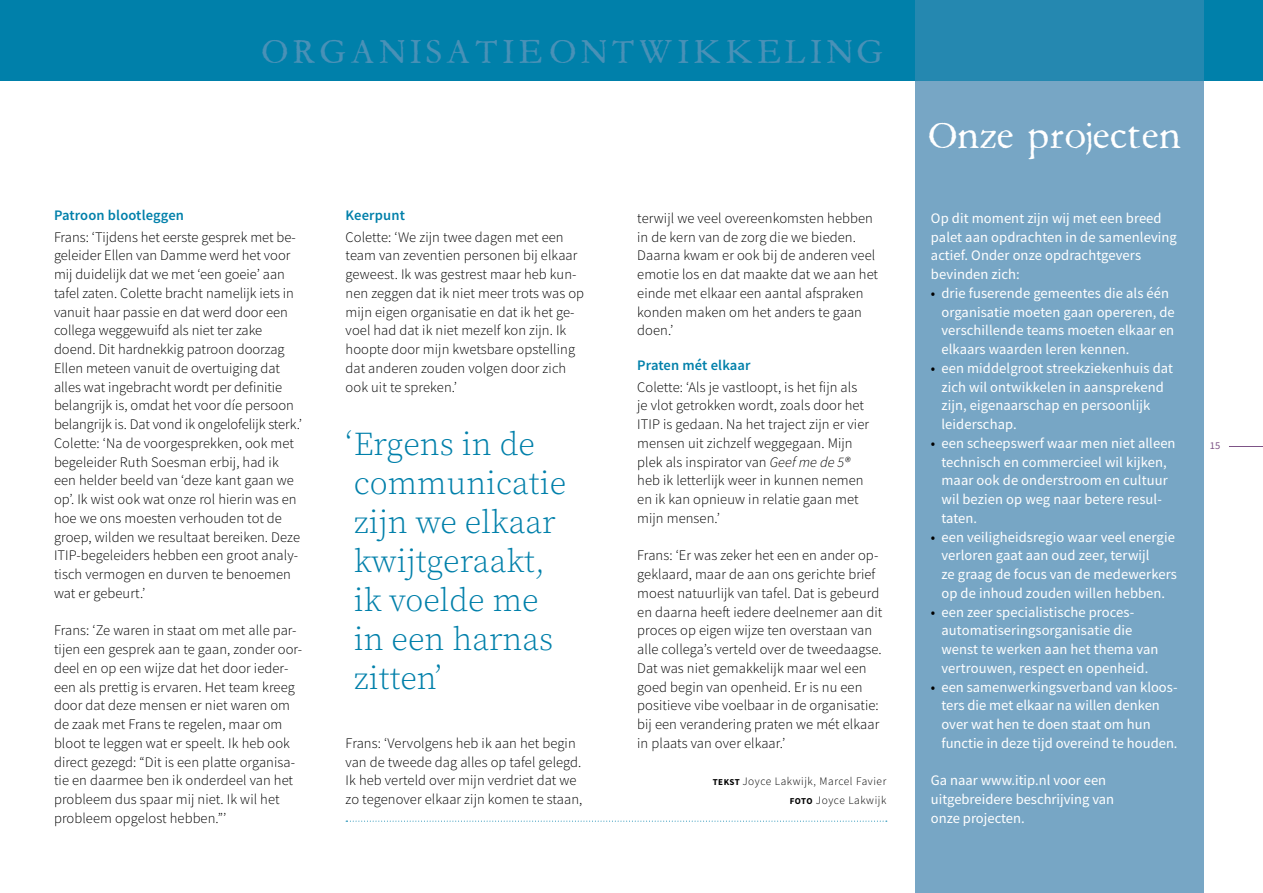
<style>
.page{position:relative;width:1263px;height:893px;background:#fff}
.page>*{position:absolute;margin:0;border:0;box-sizing:border-box;transform-origin:0 0}
.t1{font:36px "Aquifer";color:#fff}
.t2{font:300 33px/39px "Source Serif Pro";color:#0080aa}
.t3{font:33px "Aquifer";letter-spacing:.135em;color:#4991b7}
.t4{font:300 14.55px/18.8px "Source Sans Pro";letter-spacing:.005em;color:#000}
.t5{font:14.55px/18.8px "Source Sans Pro";letter-spacing:.005em;color:#fff}
.t6{font:600 14.55px "Source Sans Pro";letter-spacing:.01em;color:#0080aa}
.t7{font:300 11.4px/18.8px "Source Sans Pro";letter-spacing:.05em;color:#000;text-align:right}
.t8{font:10.5px "Source Sans Pro";color:#7d5386}
.s1{font-style:italic}
.s2{font-weight:700;font-size:9px}
.s3{color:#000}
</style>
<div class="page">
<hr style="left:1229px;top:446px;width:34px;height:1px;background:#7d5386">
<div style="left:0;top:0;width:1263px;height:81px;background:#0080aa"></div>
<div style="left:915px;top:0;width:288px;height:893px;background:#77a6c5"></div>
<svg style="left:346px;top:821px;width:541px;height:1px"></svg>
<div style="left:915px;top:0;width:288px;height:81px;background:#2588b0"></div>
<h2 class="t3" style="left:261px;top:33px;width:623px">ORGANISATIEONTWIKKELING</h2>
<p class="t6" style="left:54px;top:205px;width:132px">Patroon blootleggen</p>
<p class="t4" style="left:54px;top:227px;width:249px">Frans: ‘Tijdens het eerste gesprek met be&shy;geleider Ellen van Damme werd het voor mij duidelijk dat we met ‘een goeie’ aan tafel zaten. Colette bracht namelijk iets in vanuit haar passie en dat werd door een collega weggewuifd als niet ter zake doend. Dit hardnekkig patroon doorzag Ellen meteen vanuit de overtuiging dat alles wat ingebracht wordt per definitie belangrijk is, omdat het voor díe persoon belangrijk is. Dat vond ik ongelofelijk sterk.’ Colette: ‘Na de voorgesprekken, ook met begeleider Ruth Soesman erbij, had ik een helder beeld van ‘deze kant gaan we op’. Ik wist ook wat onze rol hierin was en hoe we ons moesten verhouden tot de groep, wilden we resultaat bereiken. Deze ITIP-begeleiders hebben een groot analy&shy;tisch vermogen en durven te benoemen wat er gebeurt.’</p>
<p class="t4" style="left:54px;top:621px;width:250px">Frans: ‘Ze waren in staat om met alle par&shy;tijen een gesprek aan te gaan, zonder oor&shy;deel en op een wijze dat het door ieder&shy;een als prettig is ervaren. Het team kreeg door dat deze mensen er niet waren om de zaak met Frans te regelen, maar om bloot te leggen wat er speelt. Ik heb ook direct gezegd: “Dit is een platte organisa&shy;tie en daarmee ben ik onderdeel van het probleem dus spaar mij niet. Ik wil het probleem opgelost hebben.”’</p>
<p class="t6" style="left:346px;top:205px;width:61px">Keerpunt</p>
<p class="t4" style="left:346px;top:227px;width:240px">Colette: ‘We zijn twee dagen met een team van zeventien personen bij elkaar geweest. Ik was gestrest maar heb kun&shy;nen zeggen dat ik niet meer trots was op mijn eigen organisatie en dat ik het ge&shy;voel had dat ik niet mezelf kon zijn. Ik hoopte door mijn kwetsbare opstelling dat anderen zouden volgen door zich ook uit te spreken.’</p>
<h2 class="t2" style="left:346px;top:426px;width:222px">‘Ergens in de communicatie zijn we elkaar kwijtgeraakt, ik voelde me in een harnas zitten’</h2>
<p class="t4" style="left:346px;top:734px;width:238px">Frans: ‘Vervolgens heb ik aan het begin van de tweede dag alles op tafel gelegd.<br>Ik heb verteld over mijn verdriet dat we zo tegenover elkaar zijn komen te staan,</p>
<p class="t4" style="left:637px;top:209px;width:242px">terwijl we veel overeenkomsten hebben in de kern van de zorg die we bieden.<br>Daarna kwam er ook bij de anderen veel emotie los en dat maakte dat we aan het einde met elkaar een aantal afspraken konden maken om het anders te gaan doen.’</p>
<p class="t6" style="left:637px;top:355px;width:115px">Praten mét elkaar</p>
<p class="t4" style="left:637px;top:377px;width:233px">Colette: ‘Als je vastloopt, is het fijn als je vlot getrokken wordt, zoals door het ITIP is gedaan. Na het traject zijn er vier mensen uit zichzelf weggegaan. Mijn plek als inspirator van <span class="s1">Geef me de 5® </span>heb ik letterlijk weer in kunnen nemen en ik kan opnieuw in relatie gaan met mijn mensen.’</p>
<p class="t4" style="left:637px;top:546px;width:247px">Frans: ‘Er was zeker het een en ander op&shy;geklaard, maar de aan ons gerichte brief moest natuurlijk van tafel. Dat is gebeurd en daarna heeft iedere deelnemer aan dit proces op eigen wijze ten overstaan van alle collega’s verteld over de tweedaagse.<br>Dat was niet gemakkelijk maar wel een goed begin van openheid. Er is nu een positieve vibe voelbaar in de organisatie: bij een verandering praten we mét elkaar in plaats van over elkaar.’</p>
<p class="t7" style="left:713px;top:772px;width:175px"><span class="s2">TEKST</span> Joyce Lakwijk, Marcel Favier<br><span class="s2">FOTO</span> Joyce Lakwijk</p>
<h1 class="t1" style="left:928px;top:116px;width:255px">Onze projecten</h1>
<p class="t5" style="left:931px;top:208px;width:247px">Op dit moment zijn wij met een breed palet aan opdrachten in de samenleving actief. Onder onze opdrachtgevers bevinden zich:</p>
<p class="t5" style="left:941px;top:283px;width:235px;text-indent:-11px"><span class="s3">•</span> drie fuserende gemeentes die als één organisatie moeten gaan opereren, de verschillende teams moeten elkaar en elkaars waarden leren kennen.</p>
<p class="t5" style="left:941px;top:359px;width:233px;text-indent:-11px"><span class="s3">•</span> een middelgroot streekziekenhuis dat zich wil ontwikkelen in aansprekend zijn, eigenaarschap en persoonlijk leiderschap.</p>
<p class="t5" style="left:941px;top:433px;width:236px;text-indent:-11px"><span class="s3">•</span> een scheepswerf waar men niet alleen technisch en commercieel wil kijken, maar ook de onderstroom en cultuur wil bezien op weg naar betere resul&shy;taten.</p>
<p class="t5" style="left:941px;top:527px;width:237px;text-indent:-11px"><span class="s3">•</span> een veiligheidsregio waar veel energie verloren gaat aan oud zeer, terwijl<br>ze graag de focus van de medewerkers op de inhoud zouden willen hebben.</p>
<p class="t5" style="left:941px;top:602px;width:219px;text-indent:-11px"><span class="s3">•</span> een zeer specialistische proces&shy;automatiseringsorganisatie die wenst te werken aan het thema van vertrouwen, respect en openheid.</p>
<p class="t5" style="left:941px;top:677px;width:238px;text-indent:-11px"><span class="s3">•</span> een samenwerkingsverband van kloos&shy;ters die met elkaar na willen denken over wat hen te doen staat om hun functie in deze tijd overeind te houden.</p>
<p class="t5" style="left:931px;top:771px;width:185px">Ga naar www.itip.nl voor een uitgebreidere beschrijving van onze projecten.</p>
<p class="t8" style="left:1210px;top:439px;width:12px">15</p>
</div>
